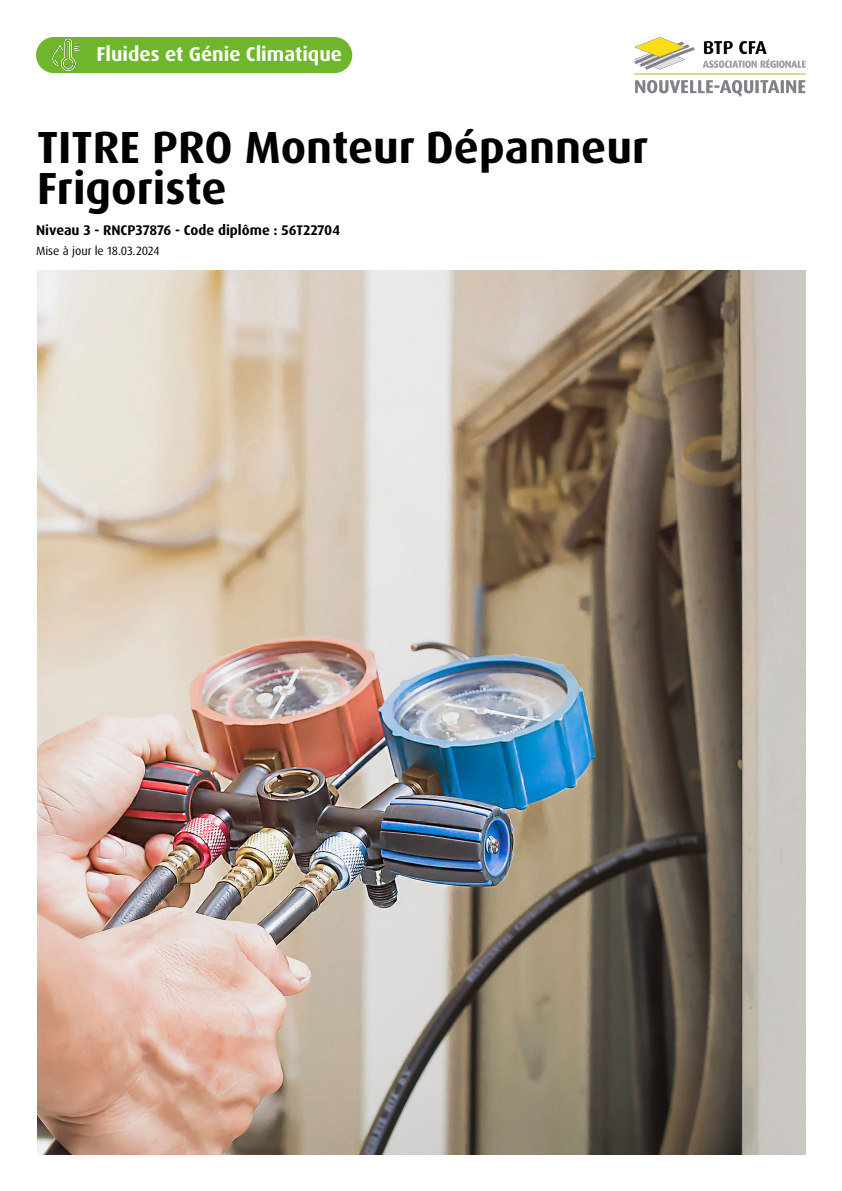
<style>
.page{position:relative;width:842px;height:1191px;background:#fff}
.page>*{position:absolute;margin:0;border:0;box-sizing:border-box;transform-origin:0 0}
.t1{font:700 45px/41px "Dax Pro";color:#000}
.t2{font:700 20px "Dax Pro";color:#fff}
.t3{font:700 14px "Dax Pro";color:#000}
.t4{font:12px "Dax Pro";color:#000}
</style>
<div class="page">
<img style="left:37px;top:271px;width:769px;height:884px">
<img style="left:634px;top:37px;width:172px;height:60px">
<div style="left:36px;top:37px;width:316px;height:36px;background:#70b62c;border-radius:18px"></div>
<img style="left:45px;top:37px;width:41px;height:37px">
<h2 class="t2" style="left:96px;top:41px;width:247px">Fluides et Génie Climatique</h2>
<h1 class="t1" style="left:37px;top:128px;width:613px">TITRE PRO Monteur Dépanneur<br>Frigoriste</h1>
<p class="t3" style="left:36px;top:221px;width:306px">Niveau 3 - RNCP37876 - Code diplôme : 56T22704</p>
<p class="t4" style="left:36px;top:243px;width:125px">Mise à jour le 18.03.2024</p>
</div>
